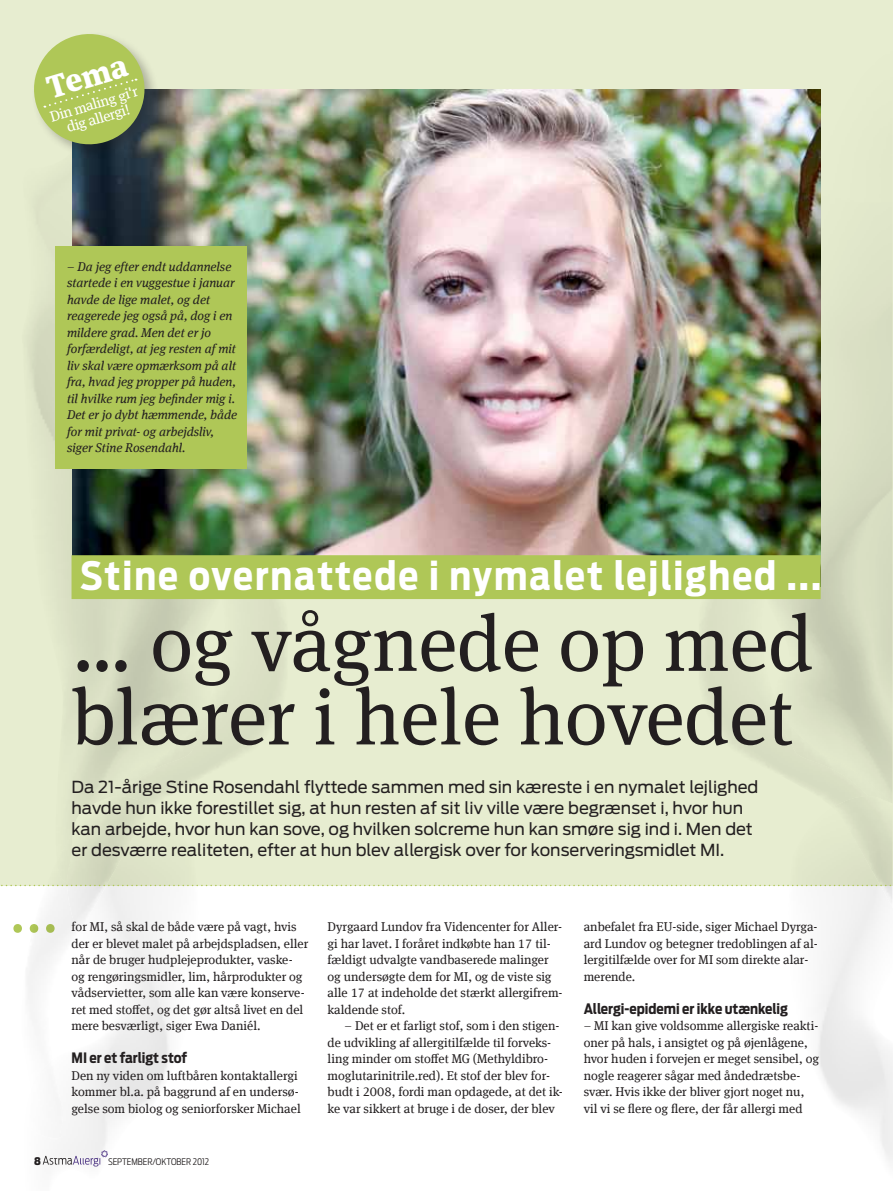
<style>
.page{position:relative;width:893px;height:1191px;background:#fff}
.page>*{position:absolute;margin:0;border:0;box-sizing:border-box;transform-origin:0 0}
.t1{font:79.5px/73.5px "Meta Serif Offc Pro";color:#231f20}
.t2{font:60px "Meta Serif Offc Pro";color:#afc757}
.t3{font:700 38.85px "Antenna Cond";letter-spacing:.05em;color:#fff}
.t4{font:900 31.35px "Meta Serif Offc Pro";color:#fff}
.t5{font:16.5px/21px "Antenna";color:#231f20}
.t6{font:15px/15px "Meta Serif Offc Pro";color:#fff;text-align:center}
.t7{font:700 14.25px "Antenna Cond";color:#231f20}
.t8{font:12.75px/16.5px "Meta Serif Offc Pro";color:#231f20}
.t9{font:italic 12.75px/16.5px "Meta Serif Offc Pro";color:#231f20}
.t10{font:900 10.5px "Antenna Cond";color:#231f20}
.t11{font:300 9px "Antenna Cond";color:#231f20}
</style>
<div class="page">
<div style="left:0;top:0;width:893px;height:885px;background:#e7edd0"></div>
<img style="left:833px;top:796px;width:59px;height:111px">
<img style="left:42px;top:1090px;width:115px;height:77px">
<img style="left:57px;top:468px;width:175px;height:414px">
<img style="left:28px;top:796px;width:126px;height:342px">
<img style="left:72px;top:89px;width:749px;height:466px">
<div style="left:32px;top:32px;width:128px;height:128px;background:#231f20;opacity:.3"></div>
<svg style="left:32px;top:32px;width:119px;height:119px"></svg>
<svg style="left:0;top:884px;width:893px;height:2px"></svg>
<div style="left:72px;top:555px;width:749px;height:44px;background:#afc757"></div>
<div style="left:55px;top:246px;width:192px;height:222px;background:#afc757"></div>
<h3 class="t4" style="left:40px;top:63px;width:84px;rotate:-17deg">Tema</h3>
<p class="t6" style="left:48px;top:108px;width:93px;rotate:-16deg">Din maling gi'r dig allergi!</p>
<p class="t9" style="left:67px;top:257px;width:172px">– Da jeg efter endt uddannelse startede i en vuggestue i januar havde de lige malet, og det reagerede jeg også på, dog i en mildere grad. Men det er jo forfærdeligt, at jeg resten af mit liv skal være opmærksom på alt fra, hvad jeg propper på huden, til hvilke rum jeg befinder mig i.<br>Det er jo dybt hæmmende, både for mit privat- og arbejdsliv, siger Stine Rosendahl.</p>
<h3 class="t3" style="left:80px;top:553px;width:742px">Stine overnattede i nymalet lejlighed ...</h3>
<h1 class="t1" style="left:72px;top:602px;width:743px">… og vågnede op med blærer i hele hovedet</h1>
<p class="t5" style="left:72px;top:776px;width:688px">Da 21-årige Stine Rosendahl flyttede sammen med sin kæreste i en nymalet lejlighed havde hun ikke forestillet sig, at hun resten af sit liv ville være begrænset i, hvor hun kan arbejde, hvor hun kan sove, og hvilken solcreme hun kan smøre sig ind i. Men det er desværre realiteten, efter at hun blev allergisk over for konserveringsmidlet MI.</p>
<h2 class="t2" style="left:10px;top:867px;width:50px">...</h2>
<p class="t8" style="left:72px;top:917px;width:238px">for MI , så skal de både være på vagt, hvis der er blevet malet på arbejdspladsen, eller når de bruger hudplejeprodukter, vaske&shy;og rengøringsmidler, lim, hårprodukter og vådservietter, som alle kan være konserve&shy;ret med stoffet, og det gør altså livet en del mere besværligt, siger Ewa Daniél.</p>
<p class="t7" style="left:72px;top:1049px;width:117px">MI er et farligt stof</p>
<p class="t8" style="left:72px;top:1066px;width:231px">Den ny viden om luftbåren kontaktallergi kommer bl.a. på baggrund af en undersø&shy;gelse som biolog og seniorforsker Michael</p>
<p class="t10" style="left:34px;top:1154px;width:8px">8</p>
<p class="t11" style="left:108px;top:1156px;width:103px">SEPTEMBER/OKTOBER 2012</p>
<p class="t8" style="left:328px;top:917px;width:236px">Dyrgaard Lundov fra Videncenter for Aller&shy;gi har lavet. I foråret indkøbte han 17 til&shy;fældigt udvalgte vandbaserede malinger og undersøgte dem for MI , og de viste sig alle 17 at indeholde det stærkt allergifrem&shy;kaldende stof.</p>
<p class="t8" style="left:328px;top:1016px;width:237px;text-indent:17px">– Det er et farligt stof, som i den stigen&shy;de udvikling af allergitilfælde til forveks&shy;ling minder om stoffet MG (Methyldibro&shy;moglutarinitrile.red). Et stof der blev for&shy;budt i 2008, fordi man opdagede, at det ik&shy;ke var sikkert at bruge i de doser, der blev</p>
<p class="t8" style="left:584px;top:917px;width:236px">anbefalet fra EU-side, siger Michael Dyrga&shy;ard Lundov og betegner tredoblingen af al&shy;lergitilfælde over for MI som direkte alar&shy;merende.</p>
<p class="t7" style="left:584px;top:1000px;width:206px">Allergi-epidemi er ikke utænkelig</p>
<p class="t8" style="left:584px;top:1016px;width:237px">– MI kan give voldsomme allergiske reakti&shy;oner på hals, i ansigtet og på øjenlågene, hvor huden i forvejen er meget sensibel, og nogle reagerer sågar med åndedrætsbe&shy;svær. Hvis ikke der bliver gjort noget nu, vil vi se flere og flere, der får allergi med</p>
</div>
